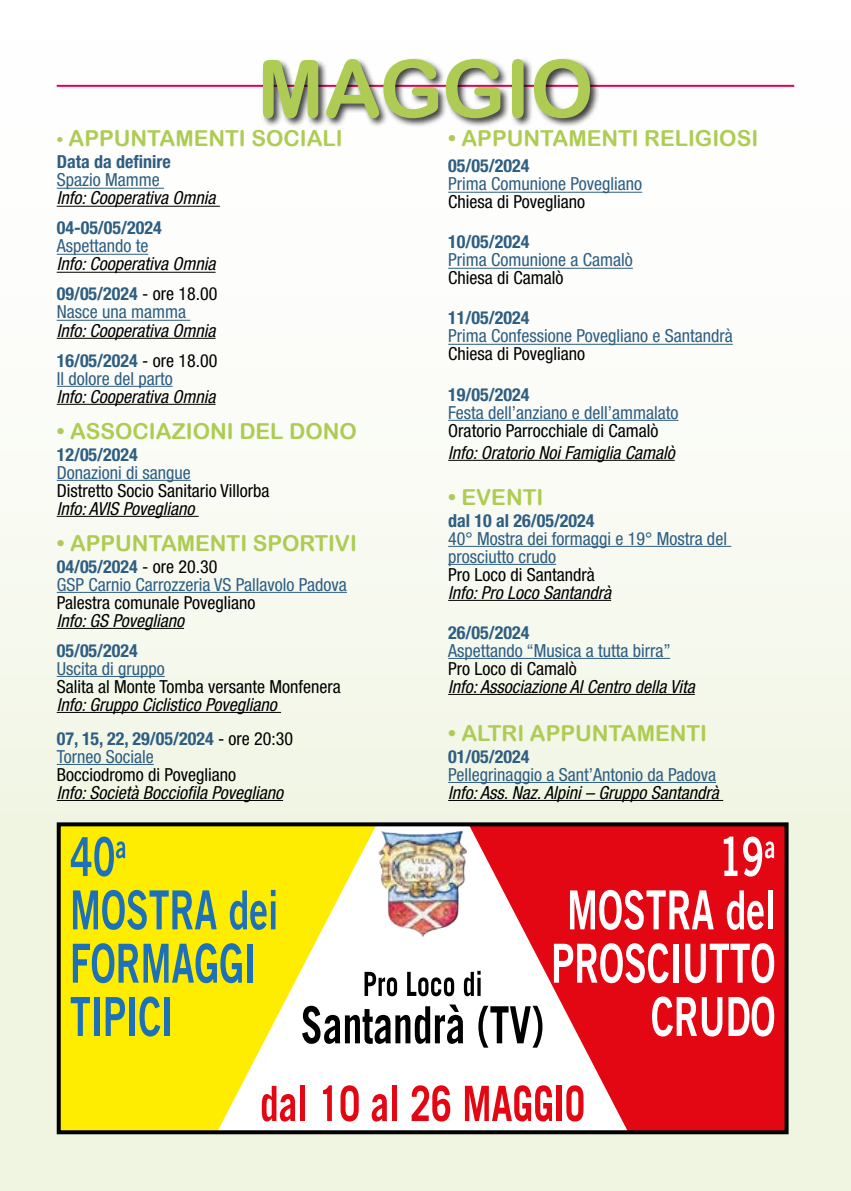
<style>
.page{position:relative;width:851px;height:1191px;background:#fff}
.page>*{position:absolute;margin:0;border:0;box-sizing:border-box;transform-origin:0 0}
.t1{font:80px "Arial Rounded MT Bold";color:#aecc53}
.t2{font:22px "Arial Rounded MT Bold";color:#aecc53}
.t3{font:condensed 18px/18px "Helvetica Neue LT Std";color:#2e5e82}
.t4{font:italic condensed 18px/30px "Helvetica Neue LT Std";color:#000}
.t5{font:condensed 18px "Helvetica Neue LT Std";color:#000}
.t6{font:700 condensed 18px "Helvetica Neue LT Std";color:#2e5e82}
.s1{font-size:18px}
.s2{font-weight:700;font-style:normal;color:#2e5e82}
.s3{font-style:normal}
.s4{font-weight:700}
.s5{color:#000}
</style>
<div class="page">
<div style="left:0;top:0;width:850px;height:1191px;background:linear-gradient(to bottom,#fff,#eaf0d9)"></div>
<hr style="left:57px;top:188px;width:107px;height:1px;background:#2e5e82">
<hr style="left:57px;top:206px;width:163px;height:1px;background:#000">
<hr style="left:57px;top:254px;width:91px;height:1px;background:#2e5e82">
<hr style="left:57px;top:272px;width:158px;height:1px;background:#000">
<hr style="left:57px;top:320px;width:133px;height:1px;background:#2e5e82">
<hr style="left:57px;top:338px;width:158px;height:1px;background:#000">
<hr style="left:57px;top:386px;width:116px;height:1px;background:#2e5e82">
<hr style="left:57px;top:404px;width:158px;height:1px;background:#000">
<hr style="left:57px;top:480px;width:134px;height:1px;background:#2e5e82">
<hr style="left:57px;top:516px;width:142px;height:1px;background:#000">
<hr style="left:57px;top:592px;width:290px;height:1px;background:#2e5e82">
<hr style="left:57px;top:628px;width:127px;height:1px;background:#000">
<hr style="left:57px;top:676px;width:108px;height:1px;background:#2e5e82">
<hr style="left:57px;top:712px;width:224px;height:1px;background:#000">
<hr style="left:57px;top:764px;width:97px;height:1px;background:#2e5e82">
<hr style="left:57px;top:800px;width:226px;height:1px;background:#000">
<hr style="left:448px;top:192px;width:194px;height:1px;background:#2e5e82">
<hr style="left:448px;top:268px;width:184px;height:1px;background:#2e5e82">
<hr style="left:448px;top:344px;width:284px;height:1px;background:#2e5e82">
<hr style="left:448px;top:420px;width:230px;height:1px;background:#2e5e82">
<hr style="left:448px;top:460px;width:226px;height:1px;background:#000">
<hr style="left:448px;top:546px;width:283px;height:1px;background:#2e5e82">
<hr style="left:448px;top:564px;width:108px;height:1px;background:#2e5e82">
<hr style="left:448px;top:600px;width:163px;height:1px;background:#000">
<hr style="left:448px;top:658px;width:222px;height:1px;background:#2e5e82">
<hr style="left:448px;top:694px;width:246px;height:1px;background:#000">
<hr style="left:448px;top:782px;width:268px;height:1px;background:#2e5e82">
<hr style="left:448px;top:800px;width:275px;height:1px;background:#000">
<hr style="left:57px;top:85px;width:737px;height:2px;background:#e50051">
<div style="left:261px;top:57px;width:339px;height:71px;background:#000;opacity:.75"></div>
<div style="left:59px;top:824px;width:727px;height:308px;background:#fff"></div>
<svg style="left:62px;top:827px;width:314px;height:302px;fill:#ffed00"></svg>
<svg style="left:468px;top:827px;width:315px;height:302px;fill:#e30613"></svg>
<svg style="left:364px;top:971px;width:33px;height:25px"></svg>
<svg style="left:407px;top:971px;width:47px;height:25px"></svg>
<svg style="left:464px;top:970px;width:16px;height:26px"></svg>
<svg style="left:302px;top:1004px;width:161px;height:39px"></svg>
<svg style="left:478px;top:1005px;width:64px;height:42px"></svg>
<svg style="left:262px;top:1085px;width:33px;height:36px"></svg>
<div style="left:300px;top:1085px;width:5px;height:36px;background:#e30613"></div>
<svg style="left:323px;top:1085px;width:9px;height:36px"></svg>
<svg style="left:340px;top:1085px;width:18px;height:36px"></svg>
<svg style="left:371px;top:1094px;width:16px;height:27px"></svg>
<div style="left:392px;top:1085px;width:5px;height:36px;background:#e30613"></div>
<svg style="left:411px;top:1085px;width:39px;height:36px"></svg>
<svg style="left:465px;top:1085px;width:87px;height:36px"></svg>
<div style="left:556px;top:1085px;width:5px;height:36px;background:#e30613"></div>
<svg style="left:566px;top:1085px;width:17px;height:36px"></svg>
<svg style="left:71px;top:836px;width:54px;height:40px;background:#a4bb49"></svg>
<svg style="left:73px;top:890px;width:144px;height:40px;background:#95b355"></svg>
<svg style="left:230px;top:890px;width:45px;height:40px;background:#9cb650"></svg>
<svg style="left:73px;top:943px;width:169px;height:40px;background:#92b158"></svg>
<div style="left:248px;top:943px;width:5px;height:39px;background:#1d71b8"></div>
<svg style="left:71px;top:997px;width:19px;height:39px"></svg>
<div style="left:94px;top:997px;width:5px;height:39px;background:#1d71b8"></div>
<svg style="left:106px;top:997px;width:19px;height:39px"></svg>
<div style="left:129px;top:997px;width:6px;height:39px;background:#1d71b8"></div>
<svg style="left:139px;top:996px;width:21px;height:40px"></svg>
<div style="left:165px;top:997px;width:5px;height:39px;background:#1d71b8"></div>
<svg style="left:723px;top:836px;width:14px;height:40px"></svg>
<svg style="left:743px;top:836px;width:31px;height:40px"></svg>
<svg style="left:570px;top:890px;width:143px;height:40px"></svg>
<svg style="left:726px;top:890px;width:37px;height:40px"></svg>
<div style="left:767px;top:890px;width:5px;height:39px;background:#fff"></div>
<svg style="left:554px;top:943px;width:114px;height:40px"></svg>
<div style="left:673px;top:943px;width:5px;height:39px;background:#fff"></div>
<svg style="left:685px;top:943px;width:89px;height:40px"></svg>
<svg style="left:652px;top:996px;width:70px;height:40px"></svg>
<svg style="left:728px;top:996px;width:46px;height:40px"></svg>
<img style="left:343px;top:827px;width:158px;height:115px">
<div style="left:57px;top:822px;width:731px;height:312px;border:4px solid #000"></div>
<h1 class="t1" style="left:257px;top:42px;width:338px">MAGGIO</h1>
<p class="t2" style="left:57px;top:126px;width:287px"><span class="s1">•</span> APPUNTAMENTI SOCIALI</p>
<p class="t6" style="left:57px;top:151px;width:115px">Data da definire</p>
<p class="t3" style="left:57px;top:171px;width:104px">Spazio Mamme</p>
<p class="t4" style="left:57px;top:183px;width:160px">Info: Cooperativa Omnia</p>
<p class="t6" style="left:57px;top:217px;width:107px">04-05/05/2024</p>
<p class="t3" style="left:57px;top:237px;width:93px">Aspettando te</p>
<p class="t4" style="left:57px;top:249px;width:162px">Info: Cooperativa Omnia<br><span class="s2">09/05/2024</span> <span class="s3">- ore 18.00</span></p>
<p class="t3" style="left:57px;top:303px;width:131px">Nasce una mamma</p>
<p class="t4" style="left:57px;top:315px;width:162px">Info: Cooperativa Omnia<br><span class="s2">16/05/2024</span> <span class="s3">- ore 18.00</span></p>
<p class="t3" style="left:57px;top:369px;width:117px">Il dolore del parto</p>
<p class="t4" style="left:57px;top:381px;width:160px">Info: Cooperativa Omnia</p>
<p class="t2" style="left:57px;top:418px;width:302px">• ASSOCIAZIONI DEL DONO</p>
<p class="t6" style="left:57px;top:443px;width:83px">12/05/2024</p>
<p class="t3" style="left:57px;top:463px;width:135px">Donazioni di sangue</p>
<p class="t5" style="left:57px;top:480px;width:214px">Distretto Socio Sanitario Villorba</p>
<p class="t4" style="left:57px;top:493px;width:139px">Info: AVIS Povegliano</p>
<p class="t2" style="left:57px;top:530px;width:302px">• APPUNTAMENTI SPORTIVI</p>
<p class="t3" style="left:57px;top:557px;width:291px"><span class="s4">04/05/2024</span> <span class="s5">- ore 20.30<br></span>GSP Carnio Carrozzeria VS Pallavolo Padova</p>
<p class="t5" style="left:57px;top:592px;width:200px">Palestra comunale Povegliano</p>
<p class="t4" style="left:57px;top:605px;width:129px">Info: GS Povegliano</p>
<p class="t6" style="left:57px;top:639px;width:83px">05/05/2024</p>
<p class="t3" style="left:57px;top:659px;width:109px">Uscita di gruppo</p>
<p class="t5" style="left:57px;top:676px;width:285px">Salita al Monte Tomba versante Monfenera</p>
<p class="t4" style="left:57px;top:687px;width:238px;line-height:34px">Info: Gruppo Ciclistico Povegliano<br><span class="s2">07, 15, 22, 29/05/2024</span> <span class="s3">- ore 20:30</span></p>
<p class="t3" style="left:57px;top:747px;width:98px">Torneo Sociale</p>
<p class="t5" style="left:57px;top:764px;width:181px">Bocciodromo di Povegliano</p>
<p class="t4" style="left:57px;top:777px;width:228px">Info: Società Bocciofila Povegliano</p>
<p class="t2" style="left:448px;top:126px;width:311px">• APPUNTAMENTI RELIGIOSI</p>
<p class="t6" style="left:448px;top:155px;width:83px">05/05/2024</p>
<p class="t3" style="left:448px;top:175px;width:195px">Prima Comunione Povegliano</p>
<p class="t5" style="left:448px;top:192px;width:138px">Chiesa di Povegliano</p>
<p class="t6" style="left:448px;top:231px;width:83px">10/05/2024</p>
<p class="t3" style="left:448px;top:251px;width:186px">Prima Comunione a Camalò</p>
<p class="t5" style="left:448px;top:268px;width:117px">Chiesa di Camalò</p>
<p class="t6" style="left:448px;top:307px;width:83px">11/05/2024</p>
<p class="t3" style="left:448px;top:327px;width:286px">Prima Confessione Povegliano e Santandrà</p>
<p class="t5" style="left:448px;top:344px;width:138px">Chiesa di Povegliano</p>
<p class="t6" style="left:448px;top:383px;width:83px">19/05/2024</p>
<p class="t3" style="left:448px;top:403px;width:232px">Festa dell’anziano e dell’ammalato</p>
<p class="t5" style="left:448px;top:420px;width:212px">Oratorio Parrocchiale di Camalò</p>
<p class="t4" style="left:448px;top:437px;width:228px">Info: Oratorio Noi Famiglia Camalò</p>
<p class="t2" style="left:448px;top:484px;width:97px">• EVENTI</p>
<p class="t6" style="left:448px;top:509px;width:148px">dal 10 al 26/05/2024</p>
<p class="t3" style="left:448px;top:529px;width:280px">40° Mostra dei formaggi e 19° Mostra del prosciutto crudo</p>
<p class="t5" style="left:448px;top:564px;width:148px">Pro Loco di Santandrà</p>
<p class="t4" style="left:448px;top:577px;width:164px">Info: Pro Loco Santandrà</p>
<p class="t6" style="left:448px;top:621px;width:83px">26/05/2024</p>
<p class="t3" style="left:448px;top:641px;width:224px">Aspettando “Musica a tutta birra”</p>
<p class="t5" style="left:448px;top:658px;width:130px">Pro Loco di Camalò</p>
<p class="t4" style="left:448px;top:671px;width:248px">Info: Associazione Al Centro della Vita</p>
<p class="t2" style="left:448px;top:720px;width:260px">• ALTRI APPUNTAMENTI</p>
<p class="t6" style="left:448px;top:745px;width:83px">01/05/2024</p>
<p class="t3" style="left:448px;top:765px;width:269px">Pellegrinaggio a Sant’Antonio da Padova</p>
<p class="t4" style="left:448px;top:777px;width:272px">Info: Ass. Naz. Alpini – Gruppo Santandrà</p>
</div>
